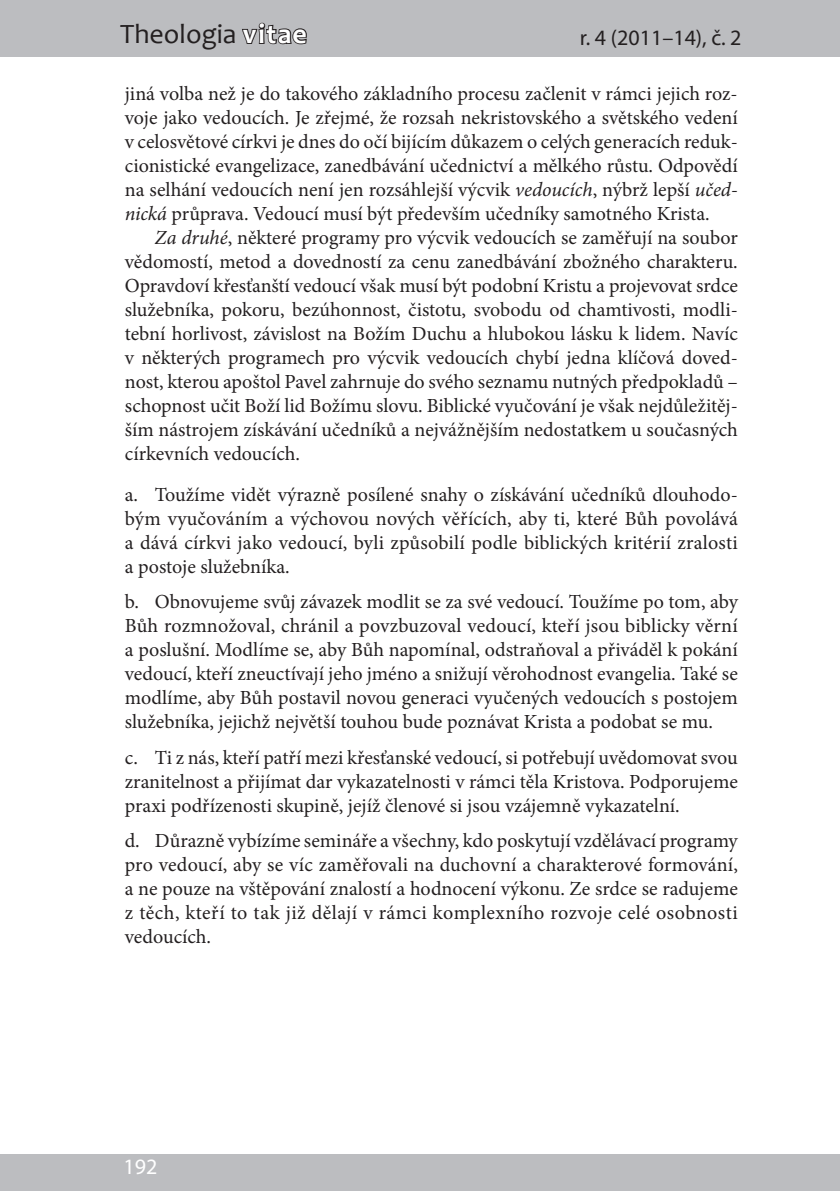
<style>
.page{position:relative;width:840px;height:1191px;background:#fff}
.page>*{position:absolute;margin:0;border:0;box-sizing:border-box;transform-origin:0 0}
.t1{font:28px "Candara";color:#231f20}
.t2{font:22px "Myriad Pro";color:#231f20}
.t3{font:22px "Myriad Pro";color:#fff}
.t4{font:20px/24px "Minion Pro";color:#231f20;text-align:justify}
.s1{font-weight:700;color:#fff}
.s2{font-style:italic}
</style>
<div class="page">
<div style="left:0;top:0;width:839px;height:57px;background:#bcbdc0"></div>
<svg style="left:242px;top:22px;width:65px;height:23px"></svg>
<div style="left:0;top:1154px;width:839px;height:37px;background:#bcbdc0"></div>
<h1 class="t1" style="left:120px;top:16px;width:188px">Theologia <span class="s1">vitae</span></h1>
<p class="t2" style="left:579px;top:24px;width:163px">r. 4 (2011–14), č. 2</p>
<p class="t4" style="left:125px;top:81px;width:614px">jiná volba než je do takového základního procesu začlenit v rámci jejich roz&shy;voje jako vedoucích. Je zřejmé, že rozsah nekristovského a světského vedení v celosvětové církvi je dnes do očí bijícím důkazem o celých generacích reduk&shy;cionistické evangelizace, zanedbávání učednictví a mělkého růstu. Odpovědí na selhání vedoucích není jen rozsáhlejší výcvik <span class="s2">vedoucích</span>, nýbrž lepší <span class="s2">učed&shy;nická</span> průprava. Vedoucí musí být především učedníky samotného Krista.</p>
<p class="t4" style="left:125px;top:225px;width:614px;text-indent:30px"><span class="s2">Za druhé</span>, některé programy pro výcvik vedoucích se zaměřují na soubor vědomostí, metod a dovedností za cenu zanedbávání zbožného charakteru.<br>Opravdoví křesťanští vedoucí však musí být podobní Kristu a projevovat srdce služebníka, pokoru, bezúhonnost, čistotu, svobodu od chamtivosti, modli&shy;tební horlivost, závislost na Božím Duchu a hlubokou lásku k lidem. Navíc v některých programech pro výcvik vedoucích chybí jedna klíčová doved&shy;nost, kterou apoštol Pavel zahrnuje do svého seznamu nutných předpokladů – schopnost učit Boží lid Božímu slovu. Biblické vyučování je však nejdůležitěj&shy;ším nástrojem získávání učedníků a nejvážnějším nedostatkem u současných církevních vedoucích.</p>
<p class="t4" style="left:125px;top:482px;width:614px">a. Toužíme vidět výrazně posílené snahy o získávání učedníků dlouhodo&shy;bým vyučováním a výchovou nových věřících, aby ti, které Bůh povolává a dává církvi jako vedoucí, byli způsobilí podle biblických kritérií zralosti a postoje služebníka.</p>
<p class="t4" style="left:125px;top:590px;width:614px">b. Obnovujeme svůj závazek modlit se za své vedoucí. Toužíme po tom, aby Bůh rozmnožoval, chránil a povzbuzoval vedoucí, kteří jsou biblicky věrní a poslušní. Modlíme se, aby Bůh napomínal, odstraňoval a přiváděl k pokání vedoucí, kteří zneuctívají jeho jméno a snižují věrohodnost evangelia. Také se modlíme, aby Bůh postavil novou generaci vyučených vedoucích s postojem služebníka, jejichž největší touhou bude poznávat Krista a podobat se mu.</p>
<p class="t4" style="left:125px;top:745px;width:614px">c. Ti z nás, kteří patří mezi křesťanské vedoucí, si potřebují uvědomovat svou zranitelnost a přijímat dar vykazatelnosti v rámci těla Kristova. Podporujeme praxi podřízenosti skupině, jejíž členové si jsou vzájemně vykazatelní.</p>
<p class="t4" style="left:125px;top:828px;width:614px">d. Důrazně vybízíme semináře a všechny, kdo poskytují vzdělávací programy pro vedoucí, aby se víc zaměřovali na duchovní a charakterové formování, a ne pouze na vštěpování znalostí a hodnocení výkonu. Ze srdce se radujeme z těch, kteří to tak již dělají v rámci komplexního rozvoje celé osobnosti vedoucích.</p>
<p class="t3" style="left:123px;top:1152px;width:35px">192</p>
</div>
